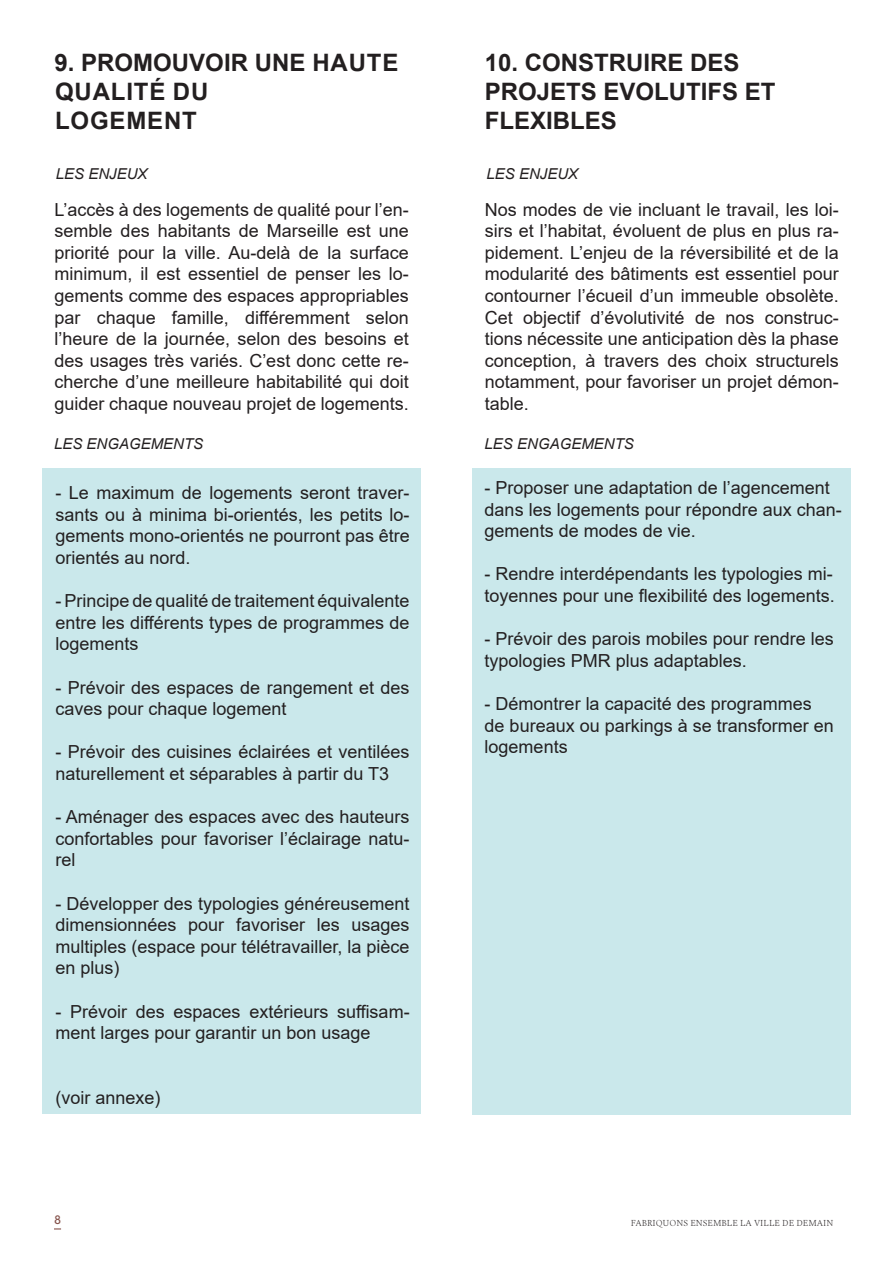
<style>
.page{position:relative;width:893px;height:1263px;background:#fff}
.page>*{position:absolute;margin:0;border:0;box-sizing:border-box;transform-origin:0 0}
.t1{font:700 24px/28.8px "Arial";color:#231f20}
.t2{font:700 24px/28.8px "Arial";letter-spacing:.035em;color:#231f20}
.t3{font:18px/21.6px "Arial";color:#231f20}
.t4{font:italic 15px "Arial";color:#231f20}
.t5{font:500 12px "Lubalin Graph Std";color:#85524b}
.t6{font:200 9px "Spectral";color:#231f20}
</style>
<div class="page">
<div style="left:42px;top:468px;width:379px;height:646px;background:#cae8eb"></div>
<div style="left:472px;top:468px;width:379px;height:646px;background:#cae8eb"></div>
<h1 class="t2" style="left:55px;top:49px;width:345px">9. PROMOUVOIR UNE HAUTE<br>QUALITÉ DU<br>LOGEMENT</h1>
<h1 class="t1" style="left:485px;top:49px;width:292px">10. CONSTRUIRE DES<br>PROJETS EVOLUTIFS ET<br>FLEXIBLES</h1>
<p class="t4" style="left:56px;top:164px;width:93px">LES ENJEUX</p>
<p class="t4" style="left:486px;top:164px;width:93px">LES ENJEUX</p>
<p class="t3" style="left:55px;top:198px;width:356px;text-align:justify">L’accès à des logements de qualité pour l’en&shy;semble des habitants de Marseille est une priorité pour la ville. Au-delà de la surface minimum, il est essentiel de penser les lo&shy;gements comme des espaces appropriables par chaque famille, différemment selon l’heure de la journée, selon des besoins et des usages très variés. C’est donc cette re&shy;cherche d’une meilleure habitabilité qui doit guider chaque nouveau projet de logements.</p>
<p class="t3" style="left:485px;top:198px;width:356px;text-align:justify">Nos modes de vie incluant le travail, les loi&shy;sirs et l’habitat, évoluent de plus en plus ra&shy;pidement. L’enjeu de la réversibilité et de la modularité des bâtiments est essentiel pour contourner l’écueil d’un immeuble obsolète.<br>Cet objectif d’évolutivité de nos construc&shy;tions nécessite une anticipation dès la phase conception, à travers des choix structurels notamment, pour favoriser un projet démon&shy;table.</p>
<p class="t4" style="left:54px;top:434px;width:151px">LES ENGAGEMENTS</p>
<p class="t4" style="left:485px;top:434px;width:151px">LES ENGAGEMENTS</p>
<p class="t3" style="left:55px;top:482px;width:356px;text-align:justify">- Le maximum de logements seront traver&shy;sants ou à minima bi-orientés, les petits lo&shy;gements mono-orientés ne pourront pas être orientés au nord.</p>
<p class="t3" style="left:55px;top:590px;width:356px;text-align:justify">- Principe de qualité de traitement équivalente entre les différents types de programmes de logements</p>
<p class="t3" style="left:55px;top:676px;width:356px">- Prévoir des espaces de rangement et des caves pour chaque logement</p>
<p class="t3" style="left:55px;top:741px;width:356px">- Prévoir des cuisines éclairées et ventilées naturellement et séparables à partir du T3</p>
<p class="t3" style="left:55px;top:806px;width:356px;text-align:justify">- Aménager des espaces avec des hauteurs confortables pour favoriser l’éclairage natu&shy;rel</p>
<p class="t3" style="left:55px;top:892px;width:356px;text-align:justify">- Développer des typologies généreusement dimensionnées pour favoriser les usages multiples (espace pour télétravailler, la pièce en plus)</p>
<p class="t3" style="left:55px;top:1000px;width:356px">- Prévoir des espaces extérieurs suffisam&shy;ment larges pour garantir un bon usage</p>
<p class="t3" style="left:55px;top:1087px;width:107px">(voir annexe)</p>
<p class="t3" style="left:485px;top:477px;width:359px">- Proposer une adaptation de l’agencement dans les logements pour répondre aux chan&shy;gements de modes de vie.</p>
<p class="t3" style="left:485px;top:563px;width:352px">- Rendre interdépendants les typologies mi&shy;toyennes pour une flexibilité des logements.</p>
<p class="t3" style="left:485px;top:628px;width:351px">- Prévoir des parois mobiles pour rendre les typologies PMR plus adaptables.</p>
<p class="t3" style="left:485px;top:693px;width:351px">- Démontrer la capacité des programmes de bureaux ou parkings à se transformer en logements</p>
<p class="t5" style="left:54px;top:1212px;width:9px">8</p>
<p class="t6" style="left:631px;top:1217px;width:204px">FABRIQUONS ENSEMBLE LA VILLE DE DEMAIN</p>
</div>
